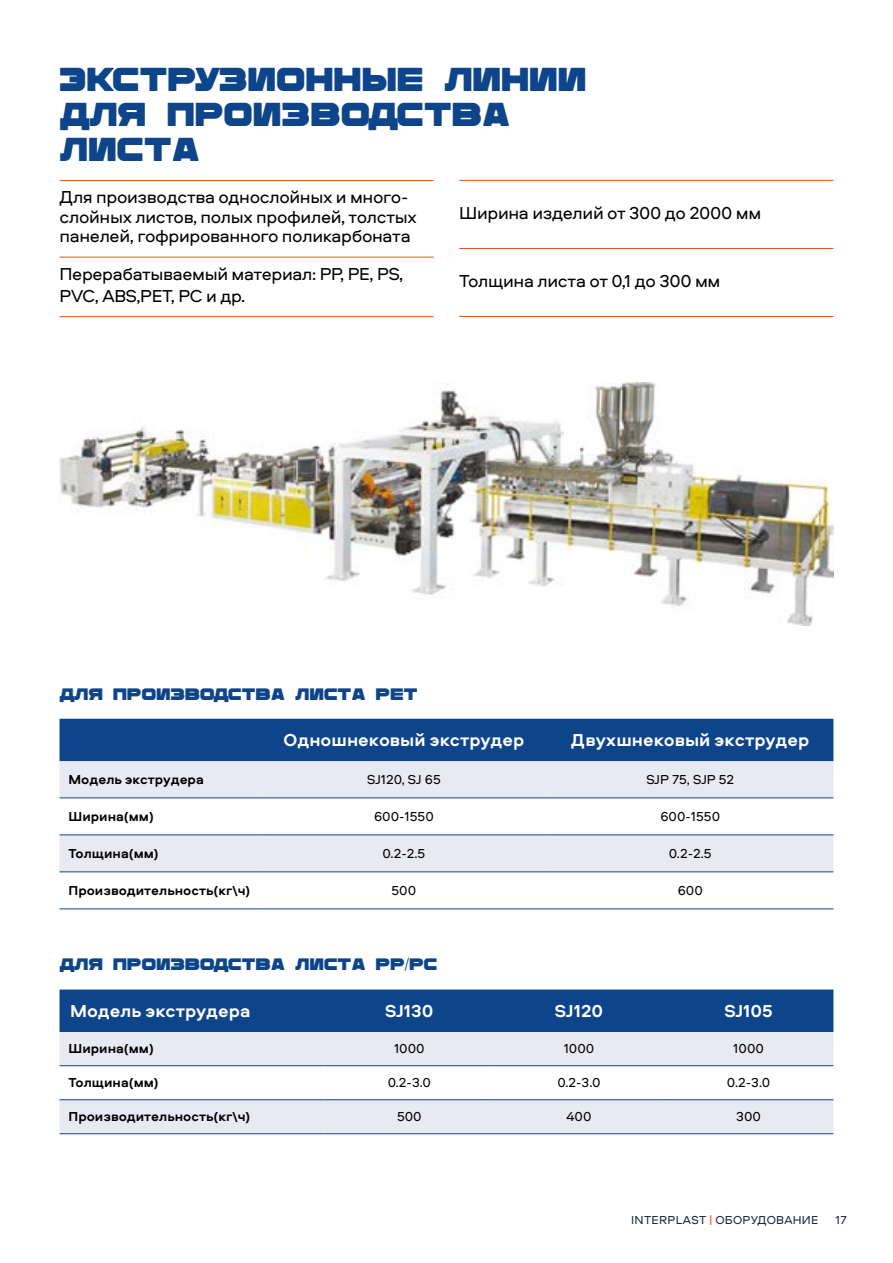
<style>
.page{position:relative;width:893px;height:1263px;background:#fff}
.page>*{position:absolute;margin:0;border:0;box-sizing:border-box;transform-origin:0 0}
.t1{font:700 33px/35px "Rimma sans";letter-spacing:.02em;color:#0e458a}
.t2{font:18px/19.5px "Aeroport";letter-spacing:-.02em;color:#000}
.t3{font:700 18px "Aeroport";color:#fff}
.t4{font:700 16.5px "Rimma sans";letter-spacing:.02em;color:#0e458a}
.t5{font:700 13.5px "Aeroport";color:#000}
.t6{font:13.5px "Aeroport";color:#000}
.t7{font:12px "Aeroport";letter-spacing:.02em;color:#172742}
.s1{color:#e94e1b}
</style>
<div class="page">
<img style="left:60px;top:383px;width:773px;height:242px">
<hr style="left:60px;top:180px;width:374px;height:1px;background:#e94e1b">
<hr style="left:60px;top:257px;width:374px;height:1px;background:#e94e1b">
<hr style="left:60px;top:316px;width:374px;height:1px;background:#e94e1b">
<div style="left:60px;top:719px;width:773px;height:42px;background:#0e458a"></div>
<svg style="left:60px;top:761px;width:773px;height:110px;fill:#e9e9f4"></svg>
<hr style="left:60px;top:797px;width:201px;height:1px;background:#0e458a">
<hr style="left:261px;top:797px;width:286px;height:1px;background:#0e458a">
<hr style="left:547px;top:797px;width:286px;height:1px;background:#0e458a">
<hr style="left:60px;top:834px;width:201px;height:1px;background:#0e458a">
<hr style="left:261px;top:834px;width:286px;height:1px;background:#0e458a">
<hr style="left:547px;top:834px;width:286px;height:1px;background:#0e458a">
<hr style="left:60px;top:871px;width:201px;height:1px;background:#0e458a">
<hr style="left:261px;top:871px;width:286px;height:1px;background:#0e458a">
<hr style="left:547px;top:871px;width:286px;height:1px;background:#0e458a">
<hr style="left:60px;top:908px;width:201px;height:1px;background:#0e458a">
<hr style="left:261px;top:908px;width:286px;height:1px;background:#0e458a">
<hr style="left:547px;top:908px;width:286px;height:1px;background:#0e458a">
<div style="left:60px;top:989px;width:773px;height:43px;background:#0e458a"></div>
<svg style="left:60px;top:1032px;width:773px;height:101px;fill:#e9e9f4"></svg>
<hr style="left:60px;top:1065px;width:265px;height:1px;background:#0e458a">
<hr style="left:325px;top:1065px;width:169px;height:1px;background:#0e458a">
<hr style="left:494px;top:1065px;width:170px;height:1px;background:#0e458a">
<hr style="left:664px;top:1065px;width:169px;height:1px;background:#0e458a">
<hr style="left:60px;top:1099px;width:265px;height:1px;background:#0e458a">
<hr style="left:325px;top:1099px;width:169px;height:1px;background:#0e458a">
<hr style="left:494px;top:1099px;width:170px;height:1px;background:#0e458a">
<hr style="left:664px;top:1099px;width:169px;height:1px;background:#0e458a">
<hr style="left:60px;top:1133px;width:265px;height:1px;background:#0e458a">
<hr style="left:325px;top:1133px;width:169px;height:1px;background:#0e458a">
<hr style="left:494px;top:1133px;width:170px;height:1px;background:#0e458a">
<hr style="left:664px;top:1133px;width:169px;height:1px;background:#0e458a">
<hr style="left:459px;top:180px;width:374px;height:1px;background:#e94e1b">
<hr style="left:459px;top:248px;width:374px;height:1px;background:#e94e1b">
<hr style="left:459px;top:316px;width:374px;height:1px;background:#e94e1b">
<h1 class="t1" style="left:60px;top:61px;width:528px">ЭКСТРУЗИОННЫЕ ЛИНИИ<br>ДЛЯ ПРОИЗВОДСТВА<br>ЛИСТА</h1>
<p class="t2" style="left:60px;top:187px;width:359px">Для производства однослойных и много&shy;слойных листов, полых профилей, толстых панелей, гофрированного поликарбоната</p>
<p class="t2" style="left:60px;top:262px;width:345px;line-height:21.6px">Перерабатываемый материал: PP, PE, PS,<br>PVC, ABS,PET, PC и др.</p>
<p class="t2" style="left:459px;top:202px;width:304px">Ширина изделий от 300 до 2000 мм</p>
<p class="t2" style="left:459px;top:270px;width:263px">Толщина листа от 0,1 до 300 мм</p>
<p class="t4" style="left:60px;top:684px;width:359px">ДЛЯ ПРОИЗВОДСТВА ЛИСТА PET</p>
<p class="t3" style="left:283px;top:727px;width:242px">Одношнековый экструдер</p>
<p class="t3" style="left:571px;top:727px;width:239px">Двухшнековый экструдер</p>
<p class="t5" style="left:69px;top:769px;width:137px">Модель экструдера</p>
<p class="t6" style="left:367px;top:770px;width:75px">SJ120, SJ 65</p>
<p class="t6" style="left:646px;top:770px;width:89px">SJP 75, SJP 52</p>
<p class="t5" style="left:69px;top:806px;width:87px">Ширина(мм)</p>
<p class="t6" style="left:374px;top:807px;width:61px">600-1550</p>
<p class="t6" style="left:660px;top:807px;width:61px">600-1550</p>
<p class="t5" style="left:69px;top:843px;width:92px">Толщина(мм)</p>
<p class="t6" style="left:382px;top:844px;width:44px">0.2-2.5</p>
<p class="t6" style="left:669px;top:844px;width:44px">0.2-2.5</p>
<p class="t5" style="left:69px;top:880px;width:183px">Производительность(кг\ч)</p>
<p class="t6" style="left:392px;top:881px;width:26px">500</p>
<p class="t6" style="left:678px;top:881px;width:27px">600</p>
<p class="t4" style="left:60px;top:954px;width:379px">ДЛЯ ПРОИЗВОДСТВА ЛИСТА PP/PC</p>
<p class="t3" style="left:70px;top:997px;width:182px">Модель экструдера</p>
<p class="t3" style="left:385px;top:997px;width:50px">SJ130</p>
<p class="t3" style="left:555px;top:997px;width:50px">SJ120</p>
<p class="t3" style="left:724px;top:997px;width:50px">SJ105</p>
<p class="t5" style="left:69px;top:1039px;width:87px">Ширина(мм)</p>
<p class="t6" style="left:394px;top:1039px;width:32px">1000</p>
<p class="t6" style="left:564px;top:1039px;width:32px">1000</p>
<p class="t6" style="left:733px;top:1039px;width:32px">1000</p>
<p class="t5" style="left:69px;top:1073px;width:92px">Толщина(мм)</p>
<p class="t6" style="left:388px;top:1073px;width:45px">0.2-3.0</p>
<p class="t6" style="left:557px;top:1073px;width:45px">0.2-3.0</p>
<p class="t6" style="left:727px;top:1073px;width:45px">0.2-3.0</p>
<p class="t5" style="left:69px;top:1107px;width:183px">Производительность(кг\ч)</p>
<p class="t6" style="left:397px;top:1107px;width:26px">500</p>
<p class="t6" style="left:566px;top:1107px;width:27px">400</p>
<p class="t6" style="left:736px;top:1107px;width:26px">300</p>
<p class="t7" style="left:631px;top:1212px;width:189px">INTERPLAST <span class="s1">|</span> ОБОРУДОВАНИЕ</p>
<p class="t7" style="left:836px;top:1212px;width:13px">17</p>
</div>
